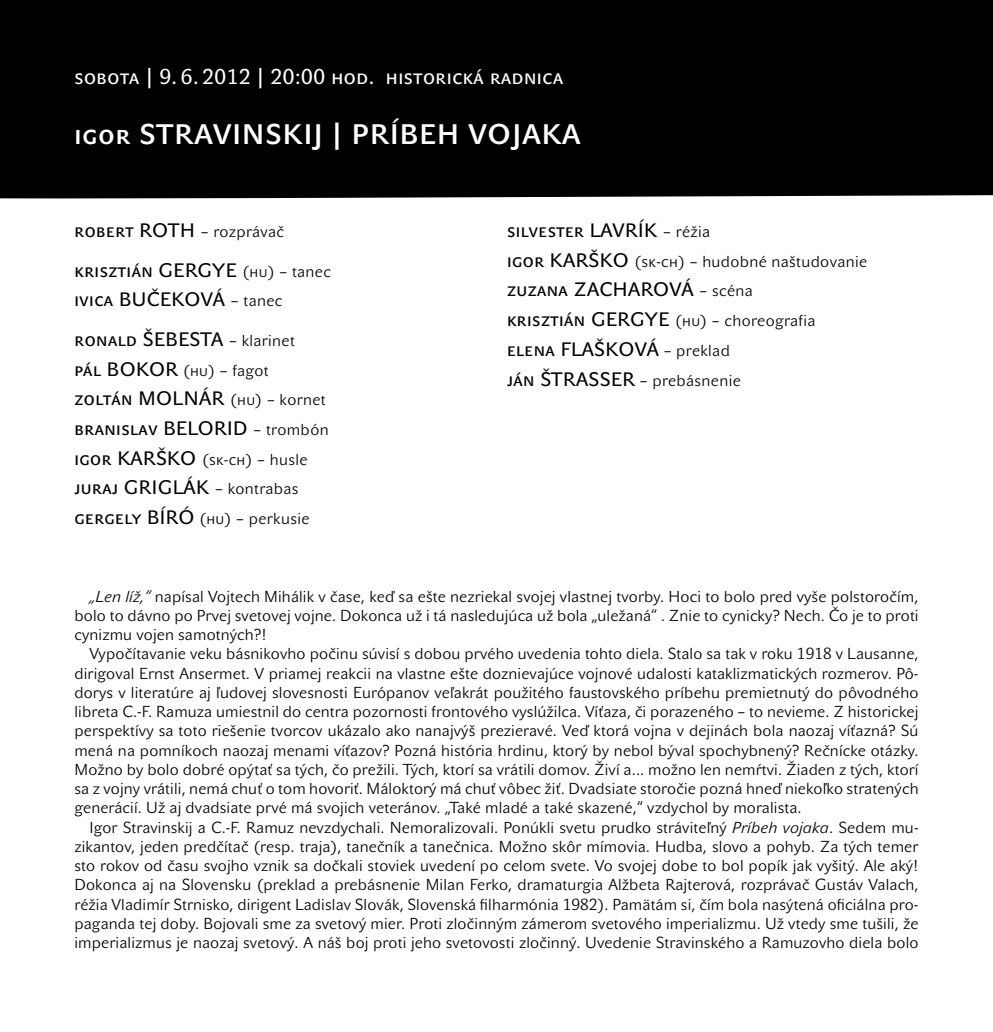
<style>
.page{position:relative;width:993px;height:1032px;background:#fff}
.page>*{position:absolute;margin:0;border:0;box-sizing:border-box;transform-origin:0 0}
.t1{font:28px "John Sans Medium Pro";letter-spacing:.04em;color:#fff}
.t2{font:21px "John Sans Text Pro";letter-spacing:.025em;color:#fff}
.t3{font:19.25px/39.7px "John Sans Text Pro";letter-spacing:.025em;color:#000}
.t4{font:15.75px/19.2px "John Sans Lite Pro";letter-spacing:.01em;color:#000;text-align:justify}
.s1{font-family:"John Sans Lite Pro";font-size:15.75px}
.s2{font-family:"John Sans Text Pro";font-size:19.25px}
.s3{font-style:italic}
</style>
<div class="page">
<div style="left:0;top:0;width:992px;height:198px;background:#000"></div>
<h2 class="t2" style="left:74px;top:65px;width:490px">sobota | 9. 6. 2012 | 20:00 hod. historická radnica</h2>
<h1 class="t1" style="left:74px;top:118px;width:507px">igor STRAVINSKIJ | PRÍBEH VOJAKA</h1>
<p class="t3" style="left:74px;top:210px;width:258px">robert ROTH <span class="s1">– rozprávač </span>krisztián GERGYE <span class="s1">(hu) – tanec</span></p>
<p class="t3" style="left:74px;top:280px;width:72px">ivica Bučekov</p>
<p class="t4" style="left:213px;top:291px;width:71px"><span class="s2">á</span> – tanec</p>
<p class="t3" style="left:74px;top:319px;width:222px">ronald ŠEBESTA <span class="s1">– klarinet</span></p>
<p class="t4" style="left:74px;top:361px;width:196px"><span class="s2">pál BOKOR</span> (hu) – fagot</p>
<p class="t3" style="left:74px;top:379px;width:96px">zoltán Moln</p>
<p class="t4" style="left:199px;top:390px;width:128px"><span class="s2">ár</span> (hu) – kornet</p>
<p class="t3" style="left:74px;top:409px;width:115px">branislav Belorid</p>
<p class="t4" style="left:74px;top:415px;width:255px;line-height:29.8px;text-indent:179px">– trombón <span class="s2">igor KARŠKO</span> (sk-ch) – husle</p>
<p class="t3" style="left:74px;top:467px;width:77px">juraj Grigl</p>
<p class="t4" style="left:74px;top:474px;width:236px;line-height:29.8px;text-indent:109px"><span class="s2">ák</span> – kontrabas <span class="s2">gergely BÍRÓ</span> (hu) – perkusie</p>
<p class="t3" style="left:507px;top:210px;width:95px">silvester lavrík</p>
<p class="t4" style="left:507px;top:217px;width:361px;line-height:29.8px;text-align:center">– réžia<br><span class="s2">igor Karško</span> (sk-ch) – hudobné naštudovanie</p>
<p class="t3" style="left:507px;top:270px;width:121px">zuzana Zacharov</p>
<p class="t4" style="left:507px;top:276px;width:310px;line-height:29.8px;text-indent:174px"><span class="s2">á</span> – scéna <span class="s2">krisztián GERGYE</span> (hu) – choreografia</p>
<p class="t3" style="left:507px;top:329px;width:224px">elena FLAŠKOVÁ <span class="s1">– preklad</span></p>
<p class="t4" style="left:507px;top:371px;width:235px"><span class="s2">ján ŠTRASSER</span> – prebásnenie</p>
<p class="t4" style="left:74px;top:586px;width:845px;text-indent:15px"><span class="s3">„Len líž,“</span> napísal Vojtech Mihálik v čase, keď sa ešte nezriekal svojej vlastnej tvorby. Hoci to bolo pred vyše polstoročím, bolo to dávno po Prvej svetovej vojne. Dokonca už i tá nasledujúca už bola „uležaná“ . Znie to cynicky? Nech. Čo je to proti cynizmu vojen samotných?!</p>
<p class="t4" style="left:74px;top:644px;width:845px;text-indent:15px">Vypočítavanie veku básnikovho počinu súvisí s dobou prvého uvedenia tohto diela. Stalo sa tak v roku 1918 v Lausanne, dirigoval Ernst Ansermet. V priamej reakcii na vlastne ešte doznievajúce vojnové udalosti kataklizmatických rozmerov. Pô&shy;dorys v literatúre aj ľudovej slovesnosti Európanov veľakrát použitého faustovského príbehu premietnutý do pôvodného libreta C.-F. Ramuza umiestnil do centra pozornosti frontového vyslúžilca. Víťaza, či porazeného – to nevieme. Z historickej perspektívy sa toto riešenie tvorcov ukázalo ako nanajvýš prezieravé. Veď ktorá vojna v dejinách bola naozaj víťazná? Sú mená na pomníkoch naozaj menami víťazov? Pozná história hrdinu, ktorý by nebol býval spochybnený? Rečnícke otázky.<br>Možno by bolo dobré opýtať sa tých, čo prežili. Tých, ktorí sa vrátili domov. Živí a... možno len nemŕtvi. Žiaden z tých, ktorí sa z vojny vrátili, nemá chuť o tom hovoriť. Máloktorý má chuť vôbec žiť. Dvadsiate storočie pozná hneď niekoľko stratených generácií. Už aj dvadsiate prvé má svojich veteránov. „Také mladé a také skazené,“ vzdychol by moralista.</p>
<p class="t4" style="left:74px;top:817px;width:845px;text-indent:15px">Igor Stravinskij a C.-F. Ramuz nevzdychali. Nemoralizovali. Ponúkli svetu prudko stráviteľný <span class="s3">Príbeh vojaka</span>. Sedem mu&shy;zikantov, jeden predčítač (resp. traja), tanečník a tanečnica. Možno skôr mímovia. Hudba, slovo a pohyb. Za tých temer sto rokov od času svojho vznik sa dočkali stoviek uvedení po celom svete. Vo svojej dobe to bol popík jak vyšitý. Ale aký!<br>Dokonca aj na Slovensku (preklad a prebásnenie Milan Ferko, dramaturgia Alžbeta Rajterová, rozprávač Gustáv Valach, réžia Vladimír Strnisko, dirigent Ladislav Slovák, Slovenská filharmónia 1982). Pamätám si, čím bola nasýtená oficiálna pro&shy;paganda tej doby. Bojovali sme za svetový mier. Proti zločinným zámerom svetového imperializmu. Už vtedy sme tušili, že imperializmus je naozaj svetový. A náš boj proti jeho svetovosti zločinný. Uvedenie Stravinského a Ramuzovho diela bolo</p>
</div>
